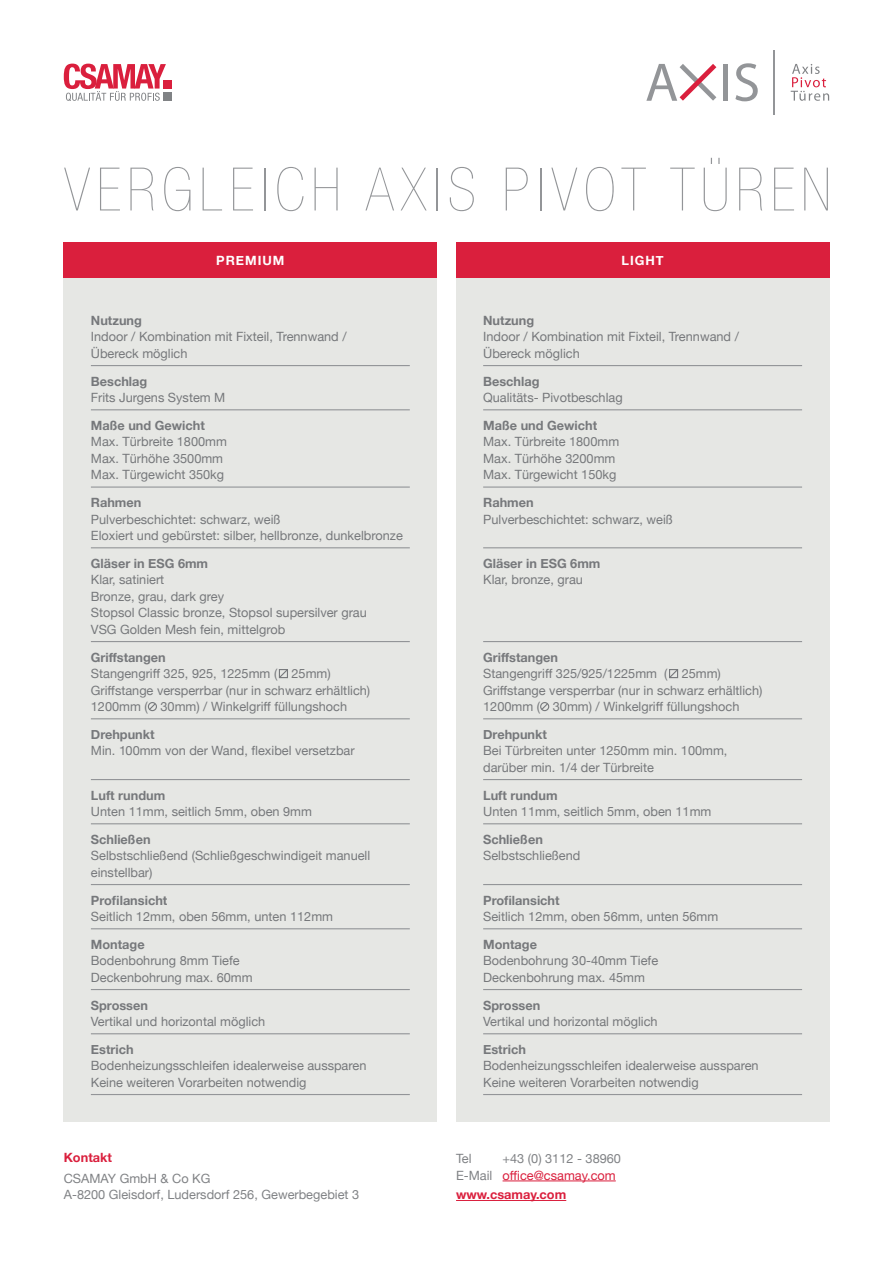
<style>
.page{position:relative;width:893px;height:1263px;background:#fff}
.page>*{position:absolute;margin:0;border:0;box-sizing:border-box;transform-origin:0 0}
.t1{font:900 condensed 60px "Helvetica Neue";letter-spacing:.1em;color:#939598}
.t2{font:12.75px/16.5px "Helvetica Neue";color:#76787b}
.t3{font:12.75px/16.5px "Helvetica Neue";color:#808285}
.t4{font:700 12.75px "Helvetica Neue";color:#da1f3d}
.t5{font:700 12.75px "Helvetica Neue";letter-spacing:.075em;color:#fff}
.s1{font-weight:700}
.s2{color:#da1f3d}
</style>
<div class="page">
<div style="left:64px;top:278px;width:373px;height:843px;background:#e6e7e4"></div>
<hr style="left:91px;top:365px;width:319px;height:1px;background:#939598">
<hr style="left:91px;top:409px;width:319px;height:1px;background:#939598">
<hr style="left:91px;top:486px;width:319px;height:2px;background:#939598">
<hr style="left:91px;top:547px;width:319px;height:1px;background:#939598">
<hr style="left:91px;top:641px;width:319px;height:1px;background:#939598">
<hr style="left:91px;top:718px;width:319px;height:1px;background:#939598">
<hr style="left:91px;top:779px;width:319px;height:1px;background:#939598">
<hr style="left:91px;top:823px;width:319px;height:1px;background:#939598">
<hr style="left:91px;top:884px;width:319px;height:1px;background:#939598">
<hr style="left:91px;top:928px;width:319px;height:1px;background:#939598">
<hr style="left:91px;top:989px;width:319px;height:1px;background:#939598">
<hr style="left:91px;top:1033px;width:319px;height:1px;background:#939598">
<hr style="left:91px;top:1094px;width:319px;height:1px;background:#939598">
<svg style="left:278px;top:669px;width:10px;height:10px"></svg>
<svg style="left:148px;top:702px;width:9px;height:9px"></svg>
<svg style="left:791px;top:64px;width:38px;height:37px"></svg>
<svg style="left:735px;top:63px;width:23px;height:38px"></svg>
<hr style="left:723px;top:64px;width:4px;height:37px;background:#939598">
<svg style="left:646px;top:64px;width:70px;height:37px"></svg>
<hr style="left:773px;top:50px;width:2px;height:65px;background:#939598">
<div style="left:163px;top:92px;width:9px;height:9px;background:#808285"></div>
<div style="left:163px;top:80px;width:9px;height:9px;background:#da1f3d"></div>
<svg style="left:64px;top:64px;width:102px;height:37px"></svg>
<hr style="left:503px;top:1180px;width:113px;height:1px;background:#da1f3d">
<hr style="left:456px;top:1200px;width:110px;height:1px;background:#da1f3d">
<div style="left:456px;top:278px;width:373px;height:843px;background:#e6e7e4"></div>
<hr style="left:483px;top:365px;width:319px;height:1px;background:#939598">
<hr style="left:483px;top:409px;width:319px;height:1px;background:#939598">
<hr style="left:483px;top:486px;width:319px;height:2px;background:#939598">
<hr style="left:483px;top:547px;width:319px;height:1px;background:#939598">
<hr style="left:483px;top:641px;width:319px;height:1px;background:#939598">
<hr style="left:483px;top:718px;width:319px;height:1px;background:#939598">
<hr style="left:483px;top:779px;width:319px;height:1px;background:#939598">
<hr style="left:483px;top:823px;width:319px;height:1px;background:#939598">
<hr style="left:483px;top:884px;width:319px;height:1px;background:#939598">
<hr style="left:483px;top:928px;width:319px;height:1px;background:#939598">
<hr style="left:483px;top:989px;width:319px;height:1px;background:#939598">
<hr style="left:483px;top:1033px;width:319px;height:1px;background:#939598">
<hr style="left:483px;top:1094px;width:319px;height:1px;background:#939598">
<svg style="left:669px;top:669px;width:10px;height:10px"></svg>
<svg style="left:540px;top:702px;width:9px;height:9px"></svg>
<div style="left:64px;top:242px;width:373px;height:36px;background:#da1f3d"></div>
<div style="left:456px;top:242px;width:373px;height:36px;background:#da1f3d"></div>
<p class="t1" style="left:64px;top:157px;width:769px">VERGLEICH AXIS PIVOT TÜREN</p>
<p class="t5" style="left:216px;top:250px;width:70px">PREMIUM</p>
<p class="t5" style="left:622px;top:250px;width:44px">LIGHT</p>
<p class="t2" style="left:91px;top:313px;width:257px"><span class="s1">Nutzung<br></span>Indoor / Kombination mit Fixteil, Trennwand /<br>Übereck möglich</p>
<p class="t2" style="left:91px;top:374px;width:136px"><span class="s1">Beschlag<br></span>Frits Jurgens System M</p>
<p class="t2" style="left:91px;top:418px;width:138px"><span class="s1">Maße und Gewicht<br></span>Max. Türbreite 1800mm<br>Max. Türhöhe 3500mm</p>
<p class="t2" style="left:91px;top:467px;width:135px">Max. Türgewicht 350kg</p>
<p class="t2" style="left:91px;top:495px;width:313px"><span class="s1">Rahmen<br></span>Pulverbeschichtet: schwarz, weiß<br>Eloxiert und gebürstet: silber, hellbronze, dunkelbronze</p>
<p class="t2" style="left:91px;top:556px;width:278px"><span class="s1">Gläser in ESG 6mm<br></span>Klar, satiniert<br>Bronze, grau, dark grey<br>Stopsol Classic bronze, Stopsol supersilver grau<br>VSG Golden Mesh fein, mittelgrob</p>
<p class="t2" style="left:91px;top:650px;width:241px"><span class="s1">Griffstangen<br></span>Stangengriff 325, 925, 1225mm ( 25mm)</p>
<p class="t2" style="left:91px;top:683px;width:281px">Griffstange versperrbar (nur in schwarz erhältlich)<br>1200mm ( 30mm) / Winkelgriff füllungshoch</p>
<p class="t2" style="left:91px;top:727px;width:265px"><span class="s1">Drehpunkt<br></span>Min. 100mm von der Wand, flexibel versetzbar</p>
<p class="t2" style="left:91px;top:788px;width:223px"><span class="s1">Luft rundum<br></span>Unten 11mm, seitlich 5mm, oben 9mm</p>
<p class="t2" style="left:91px;top:832px;width:281px"><span class="s1">Schließen<br></span>Selbstschließend (Schließgeschwindigeit manuell einstellbar)</p>
<p class="t2" style="left:91px;top:892px;width:244px"><span class="s1">Profilansicht<br></span>Seitlich 12mm, oben 56mm, unten 112mm</p>
<p class="t2" style="left:91px;top:937px;width:150px"><span class="s1">Montage<br></span>Bodenbohrung 8mm Tiefe</p>
<p class="t2" style="left:91px;top:970px;width:163px">Deckenbohrung max. 60mm</p>
<p class="t2" style="left:91px;top:997px;width:176px"><span class="s1">Sprossen<br></span>Vertikal und horizontal möglich</p>
<p class="t2" style="left:91px;top:1042px;width:277px"><span class="s1">Estrich<br></span>Bodenheizungsschleifen idealerweise aussparen</p>
<p class="t2" style="left:91px;top:1075px;width:217px">Keine weiteren Vorarbeiten notwendig</p>
<p class="t4" style="left:64px;top:1147px;width:50px">Kontakt</p>
<p class="t3" style="left:64px;top:1171px;width:297px">CSAMAY GmbH &amp; Co KG<br>A-8200 Gleisdorf, Ludersdorf 256, Gewerbegebiet 3</p>
<p class="t2" style="left:483px;top:313px;width:257px"><span class="s1">Nutzung<br></span>Indoor / Kombination mit Fixteil, Trennwand /<br>Übereck möglich</p>
<p class="t2" style="left:483px;top:374px;width:141px"><span class="s1">Beschlag<br></span>Qualitäts- Pivotbeschlag</p>
<p class="t2" style="left:483px;top:418px;width:138px"><span class="s1">Maße und Gewicht<br></span>Max. Türbreite 1800mm<br>Max. Türhöhe 3200mm<br>Max. Türgewicht 150kg</p>
<p class="t2" style="left:483px;top:495px;width:191px"><span class="s1">Rahmen<br></span>Pulverbeschichtet: schwarz, weiß</p>
<p class="t2" style="left:483px;top:556px;width:119px"><span class="s1">Gläser in ESG 6mm<br></span>Klar, bronze, grau</p>
<p class="t2" style="left:483px;top:650px;width:281px"><span class="s1">Griffstangen<br></span>Stangengriff 325/925/1225mm ( 25mm)<br>Griffstange versperrbar (nur in schwarz erhältlich)<br>1200mm ( 30mm) / Winkelgriff füllungshoch</p>
<p class="t2" style="left:483px;top:727px;width:246px"><span class="s1">Drehpunkt<br></span>Bei Türbreiten unter 1250mm min. 100mm, darüber min. 1/4 der Türbreite</p>
<p class="t2" style="left:483px;top:788px;width:230px"><span class="s1">Luft rundum<br></span>Unten 11mm, seitlich 5mm, oben 11mm</p>
<p class="t2" style="left:483px;top:832px;width:99px"><span class="s1">Schließen<br></span>Selbstschließend</p>
<p class="t2" style="left:483px;top:892px;width:237px"><span class="s1">Profilansicht<br></span>Seitlich 12mm, oben 56mm, unten 56mm</p>
<p class="t2" style="left:483px;top:937px;width:177px"><span class="s1">Montage<br></span>Bodenbohrung 30-40mm Tiefe<br>Deckenbohrung max. 45mm</p>
<p class="t2" style="left:483px;top:997px;width:176px"><span class="s1">Sprossen<br></span>Vertikal und horizontal möglich</p>
<p class="t2" style="left:483px;top:1042px;width:277px"><span class="s1">Estrich<br></span>Bodenheizungsschleifen idealerweise aussparen</p>
<p class="t2" style="left:483px;top:1075px;width:217px">Keine weiteren Vorarbeiten notwendig</p>
<p class="t3" style="left:456px;top:1151px;width:166px;text-indent:46px">+43 (0) 3112 - 38960<br>E-Mail <span class="s2">office@csamay.com</span></p>
<p class="t4" style="left:456px;top:1185px;width:112px">www.csamay.com</p>
<p class="t3" style="left:456px;top:1151px;width:17px">Tel</p>
</div>
